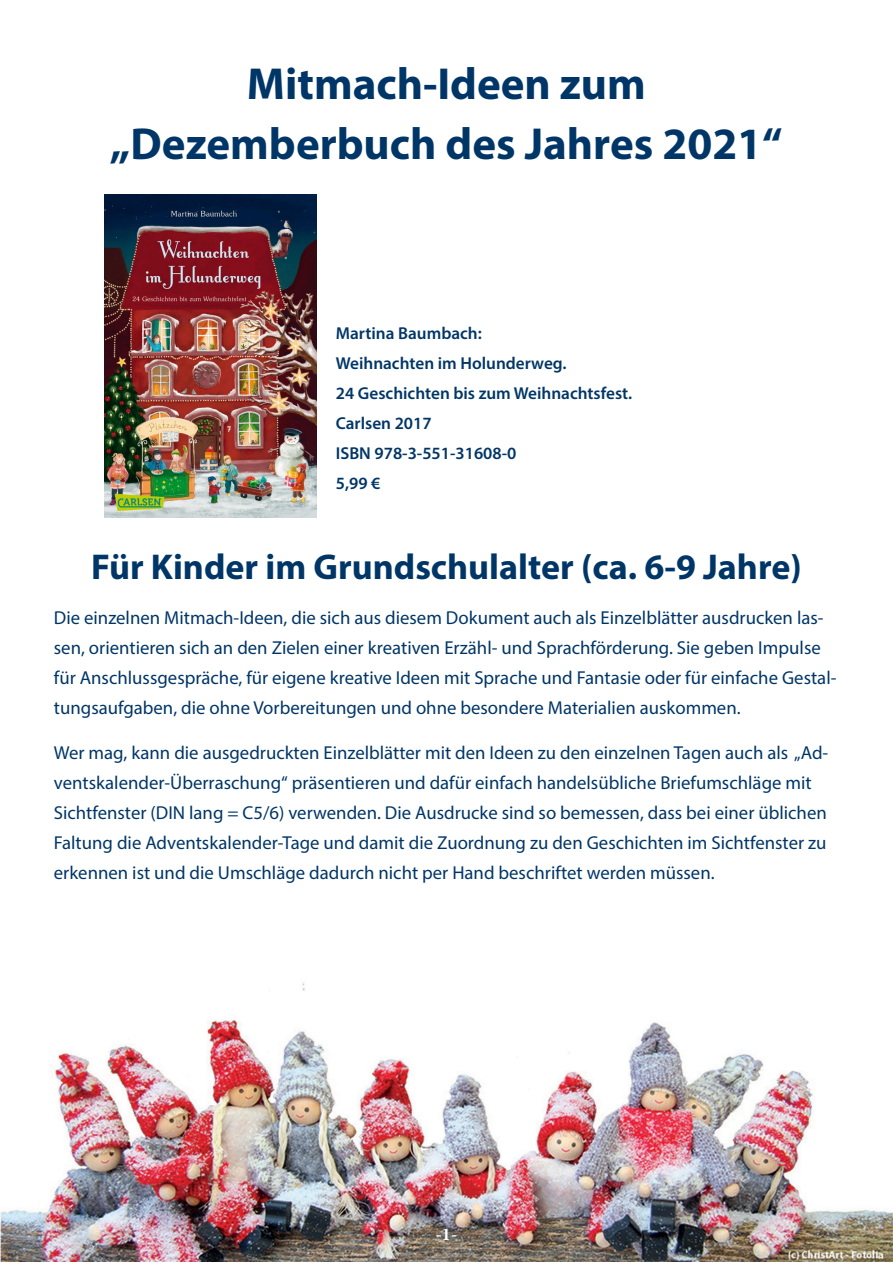
<style>
.page{position:relative;width:893px;height:1263px;background:#fff}
.page>*{position:absolute;margin:0;border:0;box-sizing:border-box;transform-origin:0 0}
.überschrift_geschich{font:700 45px "Myriad Pro";color:#003667}
.t1{font:700 36px "Myriad Pro";color:#003667}
.t2{font:18.75px/30px "Myriad Pro";color:#003667}
.t3{font:700 18px "Minion Pro";color:#fff}
.t4{font:600 17.25px/30px "Myriad Pro";color:#003667}
</style>
<div class="page">
<img style="left:0;top:982px;width:893px;height:280px">
<img style="left:104px;top:195px;width:212px;height:322px">
<p class="überschrift_geschich" style="left:247px;top:54px;width:401px">Mitmach-Ideen zum</p>
<p class="überschrift_geschich" style="left:110px;top:114px;width:674px">„Dezemberbuch des Jahres 2021“</p>
<p class="t4" style="left:336px;top:318px;width:148px">Martina Baumbach:</p>
<p class="t4" style="left:336px;top:348px;width:298px">Weihnachten im Holunderweg.<br>24 Geschichten bis zum Weihnachtsfest.</p>
<p class="t4" style="left:336px;top:408px;width:97px">Carlsen 2017</p>
<p class="t4" style="left:336px;top:438px;width:182px">ISBN 978-3-551-31608-0</p>
<p class="t4" style="left:336px;top:468px;width:46px">5,99 €</p>
<p class="t1" style="left:91px;top:543px;width:712px">Für Kinder im Grundschulalter (ca. 6-9 Jahre)</p>
<p class="t2" style="left:54px;top:602px;width:784px">Die einzelnen Mitmach-Ideen, die sich aus diesem Dokument auch als Einzelblätter ausdrucken las&shy;sen, orientieren sich an den Zielen einer kreativen Erzähl- und Sprachförderung. Sie geben Impulse für Anschlussgespräche, für eigene kreative Ideen mit Sprache und Fantasie oder für einfache Gestal&shy;tungsaufgaben, die ohne Vorbereitungen und ohne besondere Materialien auskommen.</p>
<p class="t2" style="left:54px;top:737px;width:776px">Wer mag, kann die ausgedruckten Einzelblätter mit den Ideen zu den einzelnen Tagen auch als „Ad&shy;ventskalender-Überraschung“ präsentieren und dafür einfach handelsübliche Briefumschläge mit Sichtfenster (DIN lang = C5/6) verwenden. Die Ausdrucke sind so bemessen, dass bei einer üblichen Faltung die Adventskalender-Tage und damit die Zuordnung zu den Geschichten im Sichtfenster zu erkennen ist und die Umschläge dadurch nicht per Hand beschriftet werden müssen.</p>
<p class="t3" style="left:436px;top:1221px;width:23px">-1-</p>
</div>
